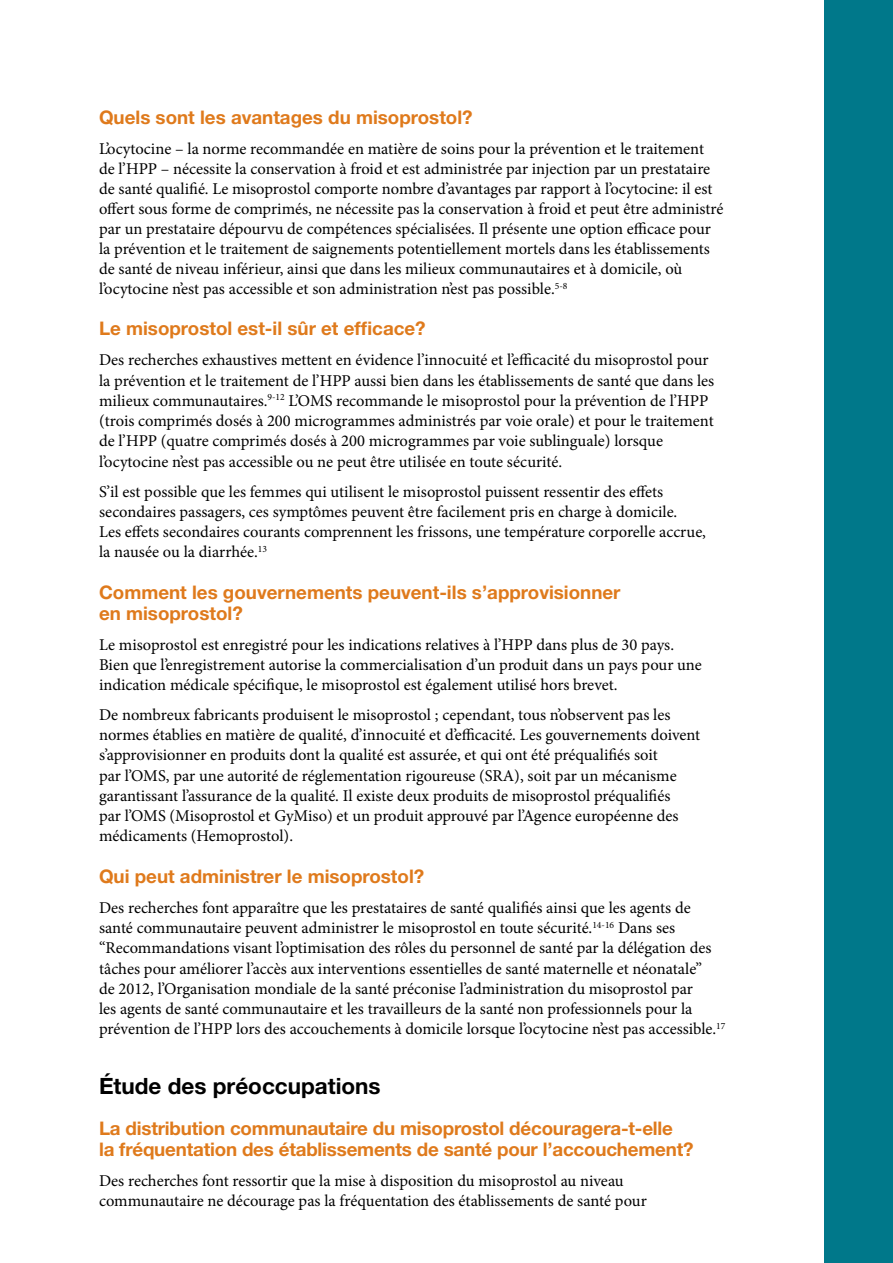
<style>
.page{position:relative;width:893px;height:1263px;background:#fff}
.page>*{position:absolute;margin:0;border:0;box-sizing:border-box;transform-origin:0 0}
.t1{font:700 22.5px "Helvetica Neue";color:#000}
.t2{font:700 18.75px/21px "Helvetica Neue";color:#df7a1c}
.t3{font:16.5px/20.2px "Minion Pro";color:#000}
</style>
<div class="page">
<div style="left:825px;top:0;width:68px;height:1263px;background:#00788a"></div>
<p class="t2" style="left:99px;top:107px;width:375px">Quels sont les avantages du misoprostol?</p>
<p class="t3" style="left:99px;top:139px;width:626px">L’ocytocine – la norme recommandée en matière de soins pour la prévention et le traitement de l’HPP – nécessite la conservation à froid et est administrée par injection par un prestataire de santé qualifié. Le misoprostol comporte nombre d’avantages par rapport à l’ocytocine: il est offert sous forme de comprimés, ne nécessite pas la conservation à froid et peut être administré par un prestataire dépourvu de compétences spécialisées. Il présente une option efficace pour la prévention et le traitement de saignements potentiellement mortels dans les établissements de santé de niveau inférieur, ainsi que dans les milieux communautaires et à domicile, où l’ocytocine n’est pas accessible et son administration n’est pas possible.<sup>5-8</sup></p>
<p class="t2" style="left:99px;top:318px;width:328px">Le misoprostol est-il sûr et efficace?</p>
<p class="t3" style="left:99px;top:350px;width:617px">Des recherches exhaustives mettent en évidence l’innocuité et l’efficacité du misoprostol pour la prévention et le traitement de l’HPP aussi bien dans les établissements de santé que dans les milieux communautaires.<sup>9-12</sup> L’OMS recommande le misoprostol pour la prévention de l’HPP (trois comprimés dosés à 200 microgrammes administrés par voie orale) et pour le traitement de l’HPP (quatre comprimés dosés à 200 microgrammes par voie sublinguale) lorsque l’ocytocine n’est pas accessible ou ne peut être utilisée en toute sécurité.</p>
<p class="t3" style="left:99px;top:481px;width:608px">S’il est possible que les femmes qui utilisent le misoprostol puissent ressentir des effets secondaires passagers, ces symptômes peuvent être facilement pris en charge à domicile.<br>Les effets secondaires courants comprennent les frissons, une température corporelle accrue, la nausée ou la diarrhée.<sup>13</sup></p>
<p class="t2" style="left:99px;top:581px;width:523px">Comment les gouvernements peuvent-ils s’approvisionner en misoprostol?</p>
<p class="t3" style="left:99px;top:634px;width:604px">Le misoprostol est enregistré pour les indications relatives à l’HPP dans plus de 30 pays.<br>Bien que l’enregistrement autorise la commercialisation d’un produit dans un pays pour une indication médicale spécifique, le misoprostol est également utilisé hors brevet.</p>
<p class="t3" style="left:99px;top:705px;width:603px">De nombreux fabricants produisent le misoprostol ; cependant, tous n’observent pas les normes établies en matière de qualité, d’innocuité et d’efficacité. Les gouvernements doivent s’approvisionner en produits dont la qualité est assurée, et qui ont été préqualifiés soit<br>par l’OMS, par une autorité de réglementation rigoureuse (SRA), soit par un mécanisme garantissant l’assurance de la qualité. Il existe deux produits de misoprostol préqualifiés<br>par l’OMS (Misoprostol et GyMiso) et un produit approuvé par l’Agence européenne des médicaments (Hemoprostol).</p>
<p class="t2" style="left:99px;top:865px;width:327px">Qui peut administrer le misoprostol?</p>
<p class="t3" style="left:99px;top:897px;width:628px">Des recherches font apparaître que les prestataires de santé qualifiés ainsi que les agents de santé communautaire peuvent administrer le misoprostol en toute sécurité.<sup>14-16</sup> Dans ses “Recommandations visant l’optimisation des rôles du personnel de santé par la délégation des tâches pour améliorer l’accès aux interventions essentielles de santé maternelle et néonatale”<br>de 2012, l’Organisation mondiale de la santé préconise l’administration du misoprostol par<br>les agents de santé communautaire et les travailleurs de la santé non professionnels pour la prévention de l’HPP lors des accouchements à domicile lorsque l’ocytocine n’est pas accessible.<sup>17</sup></p>
<h1 class="t1" style="left:99px;top:1072px;width:283px">Étude des préoccupations</h1>
<p class="t2" style="left:99px;top:1118px;width:596px">La distribution communautaire du misoprostol découragera-t-elle<br>la fréquentation des établissements de santé pour l’accouchement?</p>
<p class="t3" style="left:99px;top:1171px;width:549px">Des recherches font ressortir que la mise à disposition du misoprostol au niveau communautaire ne décourage pas la fréquentation des établissements de santé pour</p>
</div>
